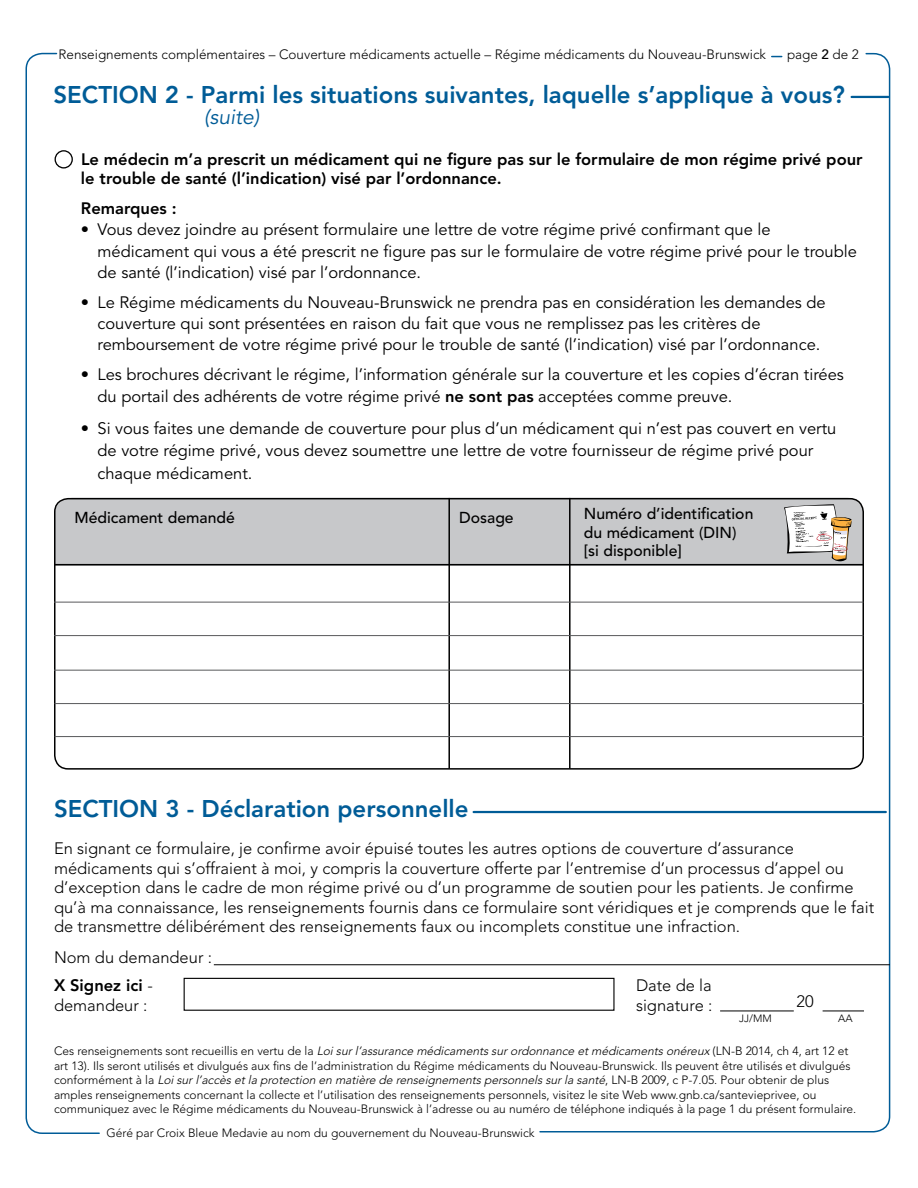
<style>
.page{position:relative;width:918px;height:1188px;background:#fff}
.page>*{position:absolute;margin:0;border:0;box-sizing:border-box;transform-origin:0 0}
.t1{font:800 24px "Avenir";color:#005c97}
.t2{font:italic 21px "Avenir";color:#005c97}
.t3{font:16.5px/21px "Avenir LT Std";color:#000}
.t4{font:300 16.5px/19.5px "Avenir LT Std";color:#000}
.t5{font:800 16.5px/19.8px "Avenir LT Std";color:#000}
.t6{font:500 15.75px/18.9px "Avenir LT Std";color:#000}
.t7{font:300 13.5px "Avenir";color:#000}
.t8{font:300 12px/14.4px "Avenir";color:#000}
.t9{font:300 10.5px "Avenir LT Std";color:#000}
.s1{font-weight:500}
.s2{font-weight:800}
.s3{font-style:italic}
</style>
<div class="page">
<svg style="left:101px;top:559px;width:437px;height:7px;fill:#c7c8ca"></svg>
<div style="left:55px;top:498px;width:809px;height:61px;background:#c7c8ca;border-radius:18px"></div>
<hr style="left:54px;top:564px;width:810px;height:1px;background:#000">
<hr style="left:448px;top:498px;width:2px;height:271px;background:#000">
<hr style="left:54px;top:602px;width:809px;height:1px;background:#58595b">
<hr style="left:54px;top:635px;width:809px;height:1px;background:#58595b">
<hr style="left:54px;top:670px;width:809px;height:1px;background:#58595b">
<hr style="left:55px;top:703px;width:809px;height:1px;background:#58595b">
<hr style="left:55px;top:736px;width:809px;height:1px;background:#58595b">
<svg style="left:538px;top:52px;width:353px;height:1081px"></svg>
<svg style="left:25px;top:52px;width:76px;height:1082px"></svg>
<div style="left:53px;top:85px;width:825px;height:89px;background:#fff"></div>
<hr style="left:852px;top:96px;width:36px;height:2px;background:#005c97">
<div style="left:55px;top:150px;width:18px;height:19px;border:1px solid #000;border-radius:50%"></div>
<div style="left:54px;top:799px;width:825px;height:21px;background:#fff"></div>
<hr style="left:214px;top:964px;width:676px;height:1px;background:#000">
<hr style="left:720px;top:1011px;width:74px;height:1px;background:#000">
<hr style="left:823px;top:1011px;width:41px;height:1px;background:#000">
<div style="left:184px;top:978px;width:431px;height:33px;border:1px solid #000"></div>
<hr style="left:474px;top:811px;width:412px;height:2px;background:#005c97">
<p class="t7" style="left:58px;top:46px;width:709px">Renseignements complémentaires – Couverture médicaments actuelle – Régime médicaments du Nouveau-Brunswick</p>
<p class="t7" style="left:787px;top:46px;width:73px">page <span class="s1">2</span> de 2</p>
<h1 class="t1" style="left:53px;top:81px;width:793px">SECTION 2 - Parmi les situations suivantes, laquelle s’applique à vous?</h1>
<p class="t2" style="left:204px;top:105px;width:57px">(suite)</p>
<p class="t5" style="left:81px;top:149px;width:783px">Le médecin m’a prescrit un médicament qui ne figure pas sur le formulaire de mon régime privé pour le trouble de santé (l’indication) visé par l’ordonnance.</p>
<p class="t5" style="left:81px;top:199px;width:97px">Remarques :</p>
<p class="t3" style="left:97px;top:220px;width:761px;text-indent:-16px">• Vous devez joindre au présent formulaire une lettre de votre régime privé confirmant que le médicament qui vous a été prescrit ne figure pas sur le formulaire de votre régime privé pour le trouble de santé (l’indication) visé par l’ordonnance.</p>
<p class="t3" style="left:97px;top:292px;width:730px;text-indent:-16px">• Le Régime médicaments du Nouveau-Brunswick ne prendra pas en considération les demandes de couverture qui sont présentées en raison du fait que vous ne remplissez pas les critères de remboursement de votre régime privé pour le trouble de santé (l’indication) visé par l’ordonnance.</p>
<p class="t3" style="left:98px;top:363px;width:748px;line-height:22.5px;text-indent:-17px">• Les brochures décrivant le régime, l’information générale sur la couverture et les copies d’écran tirées du portail des adhérents de votre régime privé <span class="s2">ne sont pas</span> acceptées comme preuve.</p>
<p class="t3" style="left:97px;top:417px;width:740px;line-height:22.5px;text-indent:-16px">• Si vous faites une demande de couverture pour plus d’un médicament qui n’est pas couvert en vertu de votre régime privé, vous devez soumettre une lettre de votre fournisseur de régime privé pour chaque médicament.</p>
<p class="t6" style="left:75px;top:508px;width:162px">Médicament demandé</p>
<p class="t6" style="left:459px;top:508px;width:56px">Dosage</p>
<p class="t6" style="left:584px;top:504px;width:171px">Numéro d’identification du médicament (DIN) [si disponible]</p>
<h1 class="t1" style="left:54px;top:794px;width:416px">SECTION 3 - Déclaration personnelle</h1>
<p class="t4" style="left:54px;top:839px;width:822px">En signant ce formulaire, je confirme avoir épuisé toutes les autres options de couverture d’assurance médicaments qui s’offraient à moi, y compris la couverture offerte par l’entremise d’un processus d’appel ou d’exception dans le cadre de mon régime privé ou d’un programme de soutien pour les patients. Je confirme qu’à ma connaissance, les renseignements fournis dans ce formulaire sont véridiques et je comprends que le fait de transmettre délibérément des renseignements faux ou incomplets constitue une infraction.</p>
<p class="t4" style="left:54px;top:948px;width:160px">Nom du demandeur :</p>
<p class="t4" style="left:796px;top:992px;width:19px">20</p>
<p class="t9" style="left:739px;top:1012px;width:34px">JJ/MM</p>
<p class="t9" style="left:838px;top:1012px;width:16px">AA</p>
<p class="t4" style="left:54px;top:976px;width:101px"><span class="s2">X Signez ici</span> - demandeur :</p>
<p class="t4" style="left:636px;top:976px;width:78px">Date de la signature :</p>
<p class="t8" style="left:54px;top:1044px;width:804px">Ces renseignements sont recueillis en vertu de la <span class="s3">Loi sur l’assurance médicaments sur ordonnance et médicaments onéreux</span> (LN-B 2014, ch 4, art 12 et art 13). Ils seront utilisés et divulgués aux fins de l’administration du Régime médicaments du Nouveau-Brunswick. Ils peuvent être utilisés et divulgués conformément à la <span class="s3">Loi sur l’accès et la protection en matière de renseignements personnels sur la santé</span>, LN-B 2009, c P-7.05. Pour obtenir de plus amples renseignements concernant la collecte et l’utilisation des renseignements personnels, visitez le site Web www.gnb.ca/santevieprivee, ou communiquez avec le Régime médicaments du Nouveau-Brunswick à l’adresse ou au numéro de téléphone indiqués à la page 1 du présent formulaire.</p>
<p class="t8" style="left:106px;top:1126px;width:430px">Géré par Croix Bleue Medavie au nom du gouvernement du Nouveau-Brunswick</p>
</div>
